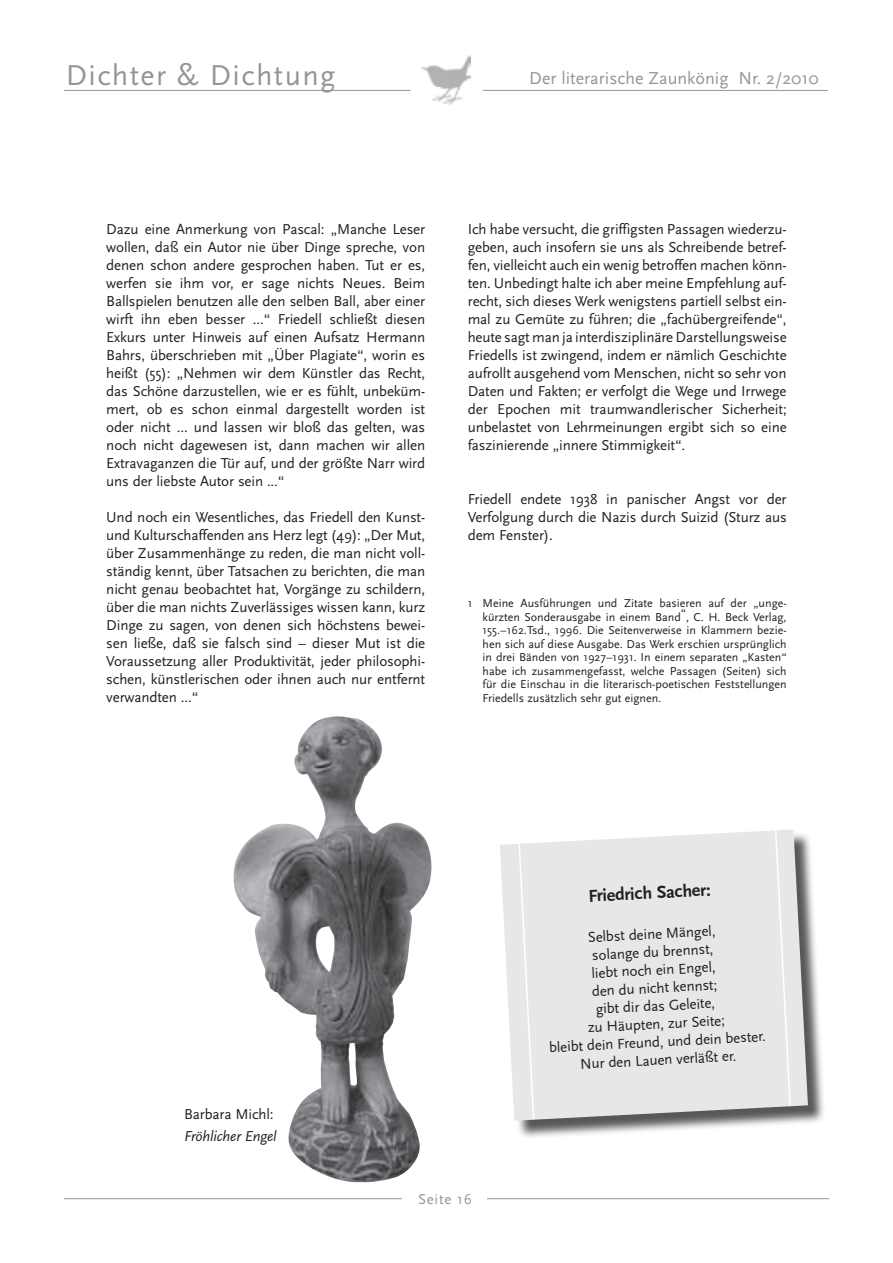
<style>
.page{position:relative;width:893px;height:1263px;background:#fff}
.page>*{position:absolute;margin:0;border:0;box-sizing:border-box;transform-origin:0 0}
.t1{font:30px "Scala Sans";letter-spacing:.05em;color:#939598}
.t2{font:18px "Scala Sans";color:#939598}
.t3{font:700 18px "Scala Sans";color:#231f20}
.t4{font:15px/18px "Scala Sans";letter-spacing:-.01em;color:#231f20;text-align:justify}
.t5{font:italic 15px "Scala Sans";letter-spacing:-.01em;color:#231f20}
.t6{font:15px "Scala Sans";letter-spacing:.05em;color:#939598}
.Endnotentext{font:12px/13.5px "Scala Sans";color:#231f20;text-align:justify}
</style>
<div class="page">
<hr style="left:64px;top:90px;width:764px;height:1px;background:#939598">
<hr style="left:64px;top:1198px;width:765px;height:1px;background:#939598">
<div style="left:403px;top:1191px;width:84px;height:26px;background:#fff"></div>
<div style="left:409px;top:44px;width:75px;height:70px;background:#fff;border-radius:50%"></div>
<img style="left:422px;top:56px;width:48px;height:49px">
<div style="left:409px;top:44px;width:75px;height:70px;border:1px solid #fff;border-radius:50%"></div>
<img style="left:233px;top:716px;width:199px;height:466px">
<div style="left:502px;top:831px;width:323px;height:307px;background:#231f20;opacity:.75"></div>
<svg style="left:500px;top:829px;width:308px;height:292px;background:#e1e1e3"></svg>
<svg style="left:774px;top:829px;width:18px;height:278px;background:#e7e8ea"></svg>
<svg style="left:517px;top:840px;width:18px;height:281px;background:#e8e8ea"></svg>
<p class="t1" style="left:66px;top:59px;width:271px">Dichter &amp; Dichtung</p>
<p class="t2" style="left:529px;top:68px;width:291px">Der literarische Zaunkönig Nr. 2/2010</p>
<p class="t4" style="left:106px;top:220px;width:320px">Dazu eine Anmerkung von Pascal: „Manche Leser wollen, daß ein Autor nie über Dinge spreche, von denen schon andere gesprochen haben. Tut er es, werfen sie ihm vor, er sage nichts Neues. Beim Ballspielen benutzen alle den selben Ball, aber einer wirft ihn eben besser ...“ Friedell schließt diesen Exkurs unter Hinweis auf einen Aufsatz Hermann Bahrs, überschrieben mit „Über Plagiate“, worin es heißt (55): „Nehmen wir dem Künstler das Recht, das Schöne darzustellen, wie er es fühlt, unbeküm&shy;mert, ob es schon einmal dargestellt worden ist oder nicht ... und lassen wir bloß das gelten, was noch nicht dagewesen ist, dann machen wir allen Extravaganzen die Tür auf, und der größte Narr wird uns der liebste Autor sein ...“</p>
<p class="t4" style="left:106px;top:508px;width:320px">Und noch ein Wesentliches, das Friedell den Kunst&shy;und Kulturschaffenden ans Herz legt (49): „Der Mut, über Zusammenhänge zu reden, die man nicht voll&shy;ständig kennt, über Tatsachen zu berichten, die man nicht genau beobachtet hat, Vorgänge zu schildern, über die man nichts Zuverlässiges wissen kann, kurz Dinge zu sagen, von denen sich höchstens bewei&shy;sen ließe, daß sie falsch sind – dieser Mut ist die Voraussetzung aller Produktivität, jeder philosophi&shy;schen, künstlerischen oder ihnen auch nur entfernt verwandten ...“</p>
<p class="t4" style="left:468px;top:220px;width:321px">Ich habe versucht, die griffigsten Passagen wiederzu&shy;geben, auch insofern sie uns als Schreibende betref&shy;fen, vielleicht auch ein wenig betroffen machen könn&shy;ten. Unbedingt halte ich aber meine Empfehlung auf&shy;recht, sich dieses Werk wenigstens partiell selbst ein&shy;mal zu Gemüte zu führen; die „fachübergreifende“, heute sagt man ja interdisziplinäre Darstellungsweise Friedells ist zwingend, indem er nämlich Geschichte aufrollt ausgehend vom Menschen, nicht so sehr von Daten und Fakten; er verfolgt die Wege und Irrwege der Epochen mit traumwandlerischer Sicherheit; unbelastet von Lehrmeinungen ergibt sich so eine faszinierende „innere Stimmigkeit“.</p>
<p class="t4" style="left:468px;top:490px;width:320px">Friedell endete 1938 in panischer Angst vor der Verfolgung durch die Nazis durch Suizid (Sturz aus dem Fenster).</p>
<p class="Endnotentext" style="left:483px;top:597px;width:306px;text-indent:-15px">1 Meine Ausführungen und Zitate basieren auf der „unge&shy;kürzten Sonderausgabe in einem Band“, C. H. Beck Verlag, 155.–162.Tsd., 1996. Die Seitenverweise in Klammern bezie&shy;hen sich auf diese Ausgabe. Das Werk erschien ursprünglich in drei Bänden von 1927–1931. In einem separaten „Kasten“ habe ich zusammengefasst, welche Passagen (Seiten) sich für die Einschau in die literarisch-poetischen Feststellungen Friedells zusätzlich sehr gut eignen.</p>
<p class="t4" style="left:184px;top:1105px;width:91px">Barbara Michl:</p>
<p class="t5" style="left:184px;top:1128px;width:94px">Fröhlicher Engel</p>
<p class="t3" style="left:588px;top:886px;width:124px;rotate:-3deg">Friedrich Sacher:</p>
<p class="t4" style="left:587px;top:928px;width:129px;rotate:-3deg">Selbst deine Mängel,</p>
<p class="t4" style="left:592px;top:946px;width:123px;rotate:-3deg">solange du brennst,</p>
<p class="t4" style="left:591px;top:964px;width:126px;rotate:-3deg">liebt noch ein Engel,</p>
<p class="t4" style="left:591px;top:982px;width:127px;rotate:-3deg">den du nicht kennst;</p>
<p class="t4" style="left:595px;top:1000px;width:121px;rotate:-3deg">gibt dir das Geleite,</p>
<p class="t4" style="left:587px;top:1019px;width:139px;rotate:-3deg">zu Häupten, zur Seite;</p>
<p class="t4" style="left:549px;top:1039px;width:218px;rotate:-3deg">bleibt dein Freund, und dein bester.</p>
<p class="t4" style="left:580px;top:1055px;width:158px;rotate:-3deg">Nur den Lauen verläßt er.</p>
<p class="t6" style="left:418px;top:1191px;width:55px">Seite 16</p>
</div>
